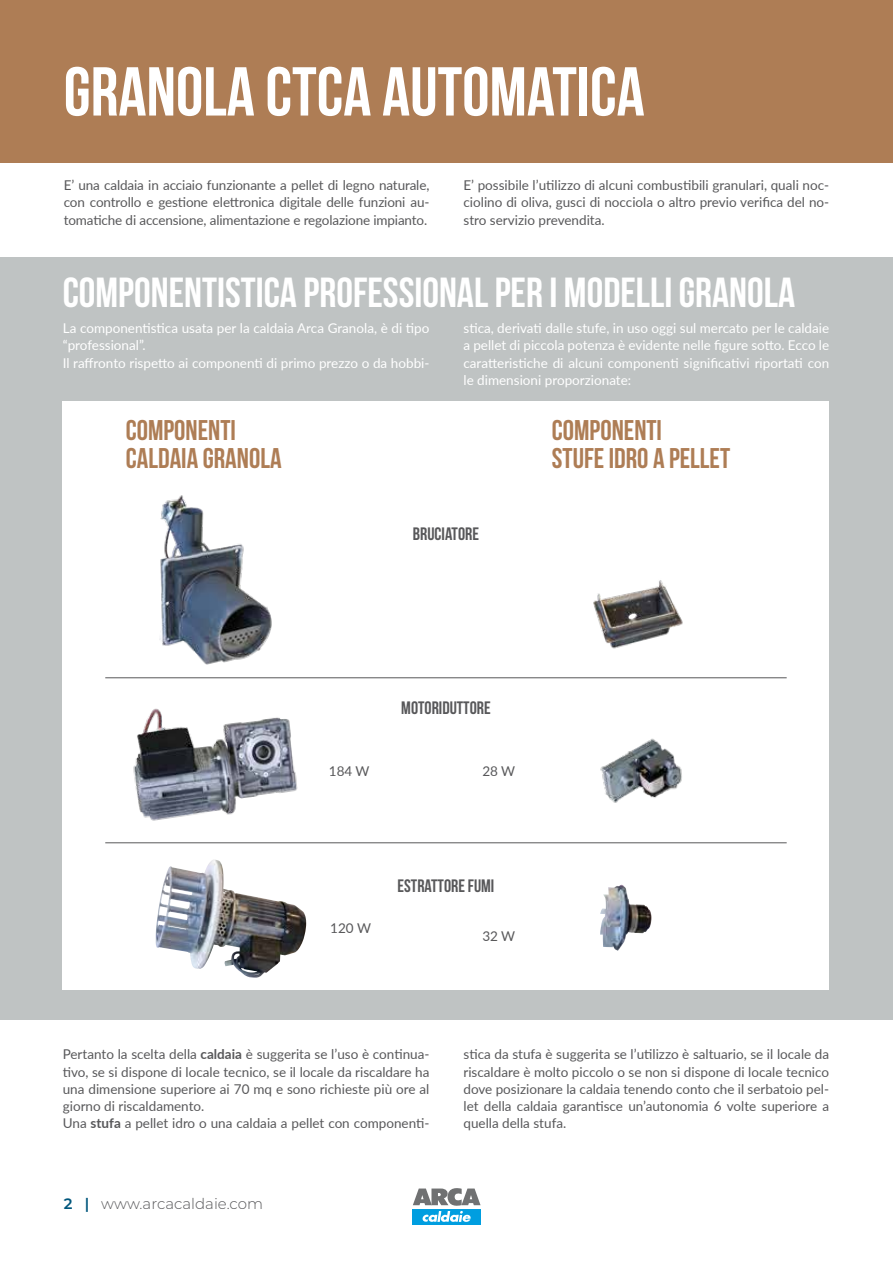
<style>
.page{position:relative;width:893px;height:1263px;background:#fff}
.page>*{position:absolute;margin:0;border:0;box-sizing:border-box;transform-origin:0 0}
.t1{font:700 69px "Bebas Neue";color:#fff}
.t2{font:700 42px "Bebas Neue";color:#fff}
.t3{font:700 28.5px/28.5px "Bebas Neue";color:#ae7d55}
.t4{font:700 18px "Bebas Neue";color:#58585a}
.t5{font:300 15px "Montserrat";color:#58585a}
.t6{font:13.5px/17.2px "Lato";color:#58585a;text-align:justify}
.t7{font:13.5px/17.2px "Lato";color:#fff}
.s1{font-weight:700}
.s2{font-weight:600;color:#00567c}
</style>
<div class="page">
<div style="left:0;top:258px;width:893px;height:762px;background:#bfc3c3"></div>
<div style="left:63px;top:401px;width:766px;height:589px;background:#fff"></div>
<img style="left:159px;top:495px;width:113px;height:170px">
<img style="left:593px;top:580px;width:90px;height:69px">
<img style="left:126px;top:678px;width:193px;height:143px">
<img style="left:600px;top:738px;width:82px;height:65px">
<img style="left:156px;top:859px;width:150px;height:119px">
<img style="left:600px;top:885px;width:52px;height:66px">
<hr style="left:105px;top:842px;width:682px;height:1px;background:#58585a">
<hr style="left:105px;top:677px;width:682px;height:1px;background:#58585a">
<div style="left:0;top:0;width:893px;height:162px;background:#ae7d55"></div>
<div style="left:412px;top:1209px;width:68px;height:15px;background:#009ee0"></div>
<svg style="left:413px;top:1188px;width:67px;height:34px"></svg>
<h1 class="t1" style="left:64px;top:54px;width:582px">GRANOLA CTCA AUTOMATICA</h1>
<p class="t6" style="left:64px;top:176px;width:367px">E’ una caldaia in acciaio funzionante a pellet di legno naturale, con controllo e gestione elettronica digitale delle funzioni au&shy;tomatiche di accensione, alimentazione e regolazione impianto.</p>
<p class="t6" style="left:463px;top:176px;width:367px">E’ possibile l’utilizzo di alcuni combustibili granulari, quali noc&shy;ciolino di oliva, gusci di nocciola o altro previo verifica del no&shy;stro servizio prevendita.</p>
<h2 class="t2" style="left:63px;top:269px;width:734px">COMPONENTISTICA PROFESSIONAL PER I MODELLI GRANOLA</h2>
<p class="t7" style="left:63px;top:319px;width:368px">La componentistica usata per la caldaia Arca Granola, è di tipo “professional”.<br>Il raffronto rispetto ai componenti di primo prezzo o da hobbi-</p>
<h3 class="t3" style="left:126px;top:415px;width:157px">COMPONENTI<br>CALDAIA GRANOLA</h3>
<p class="t7" style="left:463px;top:319px;width:367px;text-align:justify">stica, derivati dalle stufe, in uso oggi sul mercato per le caldaie a pellet di piccola potenza è evidente nelle figure sotto. Ecco le caratteristiche di alcuni componenti significativi riportati con le dimensioni proporzionate:</p>
<h3 class="t3" style="left:552px;top:415px;width:180px">COMPONENTI<br>STUFE IDRO A PELLET</h3>
<h3 class="t4" style="left:413px;top:524px;width:68px">BRUCIATORE</h3>
<p class="t6" style="left:329px;top:762px;width:42px">184 W</p>
<h3 class="t4" style="left:401px;top:697px;width:91px">MOTORIDUTTORE</h3>
<p class="t6" style="left:482px;top:762px;width:34px">28 W</p>
<p class="t6" style="left:330px;top:919px;width:42px">120 W</p>
<h3 class="t4" style="left:398px;top:875px;width:98px">ESTRATTORE FUMI</h3>
<p class="t6" style="left:482px;top:926px;width:34px">32 W</p>
<p class="t6" style="left:63px;top:1045px;width:368px;text-align:left">Pertanto la scelta della <span class="s1">caldaia</span> è suggerita se l’uso è continua&shy;tivo, se si dispone di locale tecnico, se il locale da riscaldare ha una dimensione superiore ai 70 mq e sono richieste più ore al giorno di riscaldamento.<br>Una <span class="s1">stufa</span> a pellet idro o una caldaia a pellet con componenti-</p>
<p class="t5" style="left:64px;top:1193px;width:201px"><span class="s2">2 |</span> www.arcacaldaie.com</p>
<p class="t6" style="left:463px;top:1045px;width:367px">stica da stufa è suggerita se l’utilizzo è saltuario, se il locale da riscaldare è molto piccolo o se non si dispone di locale tecnico dove posizionare la caldaia tenendo conto che il serbatoio pel&shy;let della caldaia garantisce un’autonomia 6 volte superiore a quella della stufa.</p>
</div>
